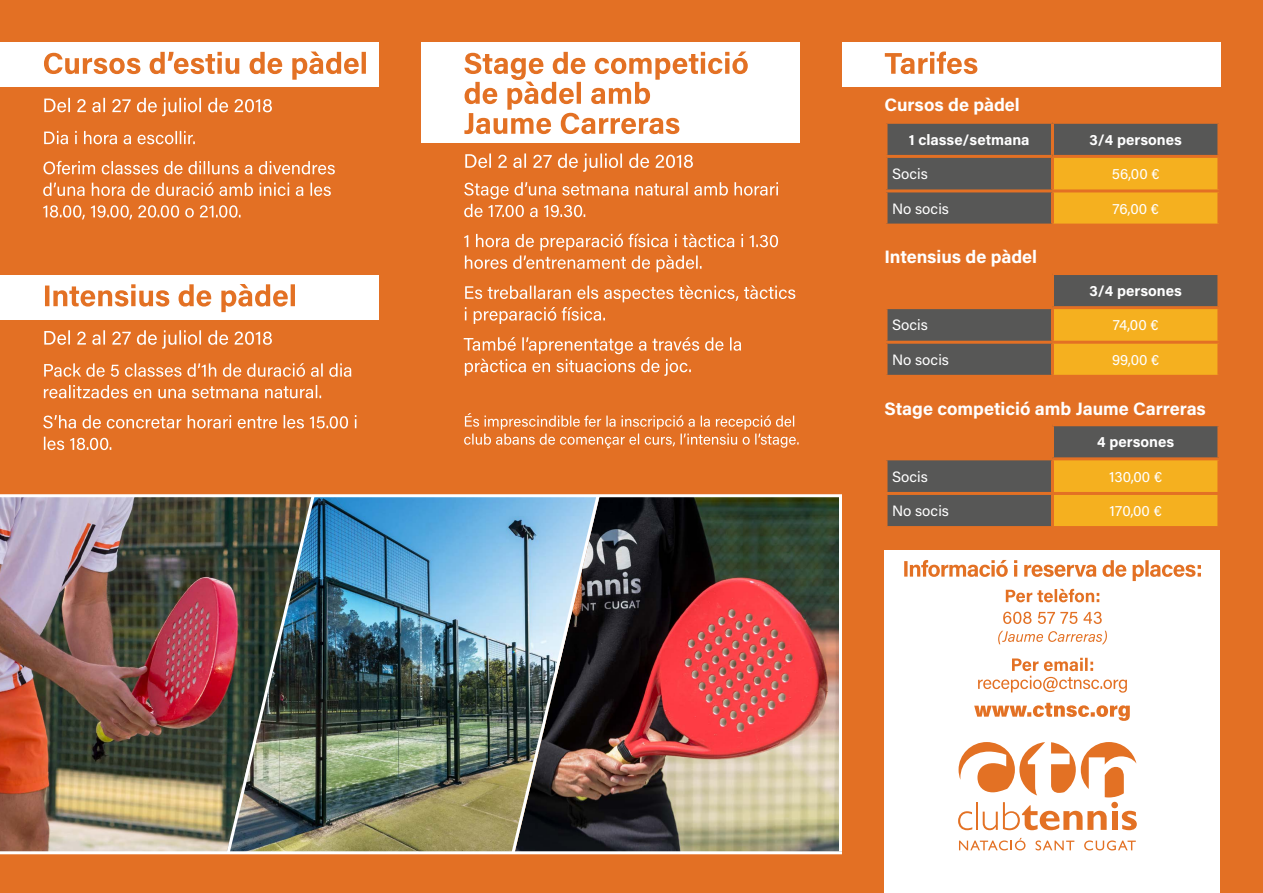
<style>
.page{position:relative;width:1263px;height:893px;background:#e37024}
.page>*{position:absolute;margin:0;border:0;box-sizing:border-box;transform-origin:0 0}
.t1{font:700 18px "Acumin Pro";color:#fff}
.t2{font:15px "Acumin Pro";letter-spacing:.005em;color:#fff}
.t3{font:700 15px "Acumin Pro";color:#fff}
</style>
<div class="page">
<img style="left:0;top:497px;width:225px;height:354px">
<img style="left:602px;top:497px;width:237px;height:354px">
<img style="left:317px;top:497px;width:192px;height:354px">
<hr style="left:0;top:494px;width:842px;height:3px;background:#fff">
<hr style="left:0;top:851px;width:842px;height:3px;background:#fff">
<hr style="left:839px;top:496px;width:3px;height:355px;background:#fff">
<img style="left:225px;top:494px;width:92px;height:361px">
<img style="left:509px;top:494px;width:93px;height:361px">
<div style="left:884px;top:550px;width:336px;height:343px;background:#fff"></div>
<svg style="left:43px;top:205px;width:198px;height:14px"></svg>
<svg style="left:43px;top:182px;width:288px;height:14px"></svg>
<svg style="left:43px;top:161px;width:292px;height:13px"></svg>
<svg style="left:44px;top:131px;width:151px;height:13px"></svg>
<svg style="left:464px;top:337px;width:277px;height:39px"></svg>
<svg style="left:465px;top:285px;width:330px;height:39px"></svg>
<svg style="left:464px;top:234px;width:314px;height:38px"></svg>
<svg style="left:464px;top:182px;width:314px;height:35px"></svg>
<svg style="left:998px;top:631px;width:109px;height:13px"></svg>
<svg style="left:1003px;top:612px;width:99px;height:12px"></svg>
<svg style="left:1006px;top:589px;width:93px;height:13px"></svg>
<svg style="left:978px;top:658px;width:149px;height:35px"></svg>
<svg style="left:974px;top:703px;width:156px;height:18px"></svg>
<svg style="left:904px;top:560px;width:297px;height:21px"></svg>
<svg style="left:887px;top:124px;width:330px;height:100px;background:#8c7443"></svg>
<hr style="left:1051px;top:158px;width:3px;height:31px;background:#e37024">
<hr style="left:884px;top:189px;width:168px;height:3px;background:#e37024">
<hr style="left:1052px;top:189px;width:168px;height:3px;background:#e37024">
<hr style="left:1051px;top:192px;width:3px;height:32px;background:#e37024">
<hr style="left:1051px;top:124px;width:3px;height:31px;background:#e37024">
<hr style="left:884px;top:155px;width:168px;height:3px;background:#e37024">
<hr style="left:1052px;top:155px;width:168px;height:3px;background:#e37024">
<svg style="left:44px;top:98px;width:228px;height:18px"></svg>
<svg style="left:44px;top:330px;width:228px;height:19px"></svg>
<svg style="left:465px;top:153px;width:228px;height:19px"></svg>
<svg style="left:887px;top:426px;width:330px;height:100px"></svg>
<hr style="left:1051px;top:460px;width:3px;height:32px;background:#e37024">
<hr style="left:884px;top:492px;width:168px;height:3px;background:#e37024">
<hr style="left:1052px;top:492px;width:168px;height:3px;background:#e37024">
<hr style="left:1051px;top:495px;width:3px;height:31px;background:#e37024">
<hr style="left:1051px;top:426px;width:3px;height:31px;background:#e37024">
<hr style="left:884px;top:457px;width:168px;height:3px;background:#e37024">
<hr style="left:1052px;top:457px;width:168px;height:3px;background:#e37024">
<svg style="left:887px;top:275px;width:330px;height:100px"></svg>
<hr style="left:1051px;top:309px;width:3px;height:32px;background:#e37024">
<hr style="left:884px;top:341px;width:168px;height:3px;background:#e37024">
<hr style="left:1052px;top:341px;width:168px;height:3px;background:#e37024">
<hr style="left:1051px;top:344px;width:3px;height:31px;background:#e37024">
<hr style="left:1051px;top:275px;width:3px;height:31px;background:#e37024">
<hr style="left:884px;top:306px;width:168px;height:3px;background:#e37024">
<hr style="left:1052px;top:306px;width:168px;height:3px;background:#e37024">
<svg style="left:44px;top:437px;width:67px;height:13px"></svg>
<svg style="left:43px;top:415px;width:313px;height:13px"></svg>
<svg style="left:44px;top:385px;width:277px;height:13px"></svg>
<svg style="left:44px;top:363px;width:307px;height:14px"></svg>
<svg style="left:464px;top:413px;width:335px;height:35px"></svg>
<div style="left:0;top:275px;width:378px;height:45px;background:#fff"></div>
<div style="left:0;top:43px;width:378px;height:44px;background:#fff"></div>
<div style="left:421px;top:43px;width:378px;height:100px;background:#fff"></div>
<svg style="left:44px;top:52px;width:322px;height:28px"></svg>
<svg style="left:45px;top:284px;width:250px;height:28px"></svg>
<svg style="left:464px;top:52px;width:284px;height:82px"></svg>
<div style="left:842px;top:43px;width:378px;height:44px;background:#fff"></div>
<svg style="left:885px;top:52px;width:92px;height:22px"></svg>
<svg style="left:959px;top:838px;width:66px;height:12px"></svg>
<svg style="left:1035px;top:840px;width:39px;height:10px"></svg>
<svg style="left:1084px;top:840px;width:52px;height:10px"></svg>
<svg style="left:958px;top:742px;width:179px;height:88px"></svg>
<p class="t1" style="left:884px;top:92px;width:137px">Cursos de pàdel</p>
<p class="t3" style="left:909px;top:129px;width:122px">1 classe/setmana</p>
<p class="t3" style="left:1089px;top:129px;width:94px">3/4 persones</p>
<p class="t2" style="left:892px;top:164px;width:37px">Socis</p>
<p class="t2" style="left:1112px;top:164px;width:49px">56,00 €</p>
<p class="t2" style="left:892px;top:198px;width:58px">No socis</p>
<p class="t2" style="left:1112px;top:198px;width:48px">76,00 €</p>
<p class="t1" style="left:884px;top:244px;width:154px">Intensius de pàdel</p>
<p class="t3" style="left:1089px;top:280px;width:94px">3/4 persones</p>
<p class="t2" style="left:892px;top:315px;width:37px">Socis</p>
<p class="t2" style="left:1113px;top:315px;width:47px">74,00 €</p>
<p class="t2" style="left:892px;top:349px;width:58px">No socis</p>
<p class="t2" style="left:1112px;top:349px;width:49px">99,00 €</p>
<p class="t1" style="left:884px;top:396px;width:323px">Stage competició amb Jaume Carreras</p>
<p class="t3" style="left:1097px;top:432px;width:78px">4 persones</p>
<p class="t2" style="left:892px;top:466px;width:37px">Socis</p>
<p class="t2" style="left:1109px;top:466px;width:55px">130,00 €</p>
<p class="t2" style="left:892px;top:500px;width:58px">No socis</p>
<p class="t2" style="left:1109px;top:500px;width:54px">170,00 €</p>
</div>
